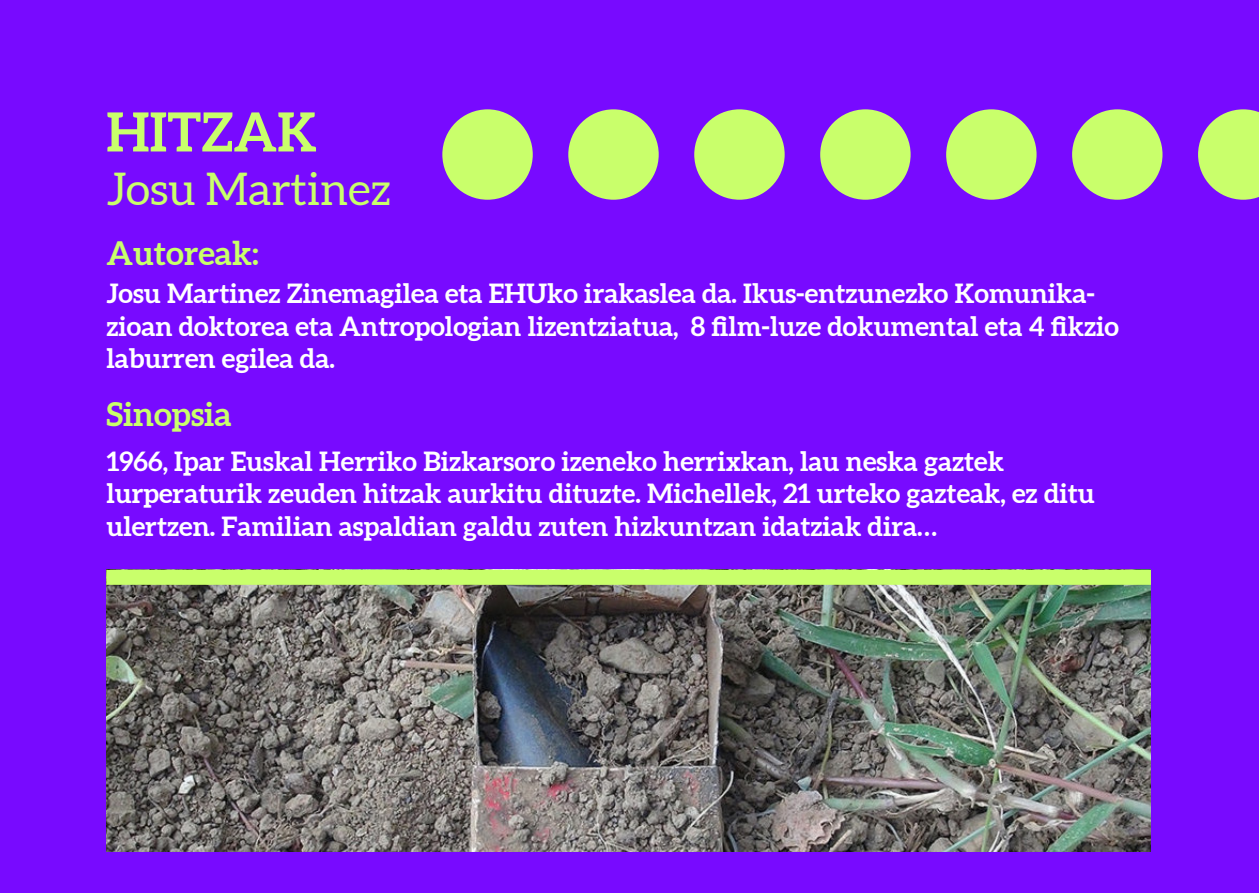
<style>
.page{position:relative;width:1259px;height:893px;background:#780aff}
.page>*{position:absolute;margin:0;border:0;box-sizing:border-box;transform-origin:0 0}
.t1{font:700 54px "Aleo";color:#c9ff6b}
.t2{font:45px "Aleo";color:#c9ff6b}
.t3{font:700 33px "Aleo";color:#c9ff6b}
.t4{font:700 27px/32.4px "Aleo";color:#fff}
</style>
<div class="page">
<img style="left:106px;top:585px;width:1045px;height:267px">
<div style="left:106px;top:570px;width:1045px;height:15px;background:#c9ff6b"></div>
<div style="left:442px;top:109px;width:91px;height:91px;background:#c9ff6b;border-radius:50%"></div>
<div style="left:568px;top:109px;width:90px;height:91px;background:#c9ff6b;border-radius:50%"></div>
<div style="left:694px;top:109px;width:90px;height:91px;background:#c9ff6b;border-radius:50%"></div>
<div style="left:820px;top:109px;width:90px;height:91px;background:#c9ff6b;border-radius:50%"></div>
<div style="left:946px;top:109px;width:90px;height:91px;background:#c9ff6b;border-radius:50%"></div>
<div style="left:1072px;top:109px;width:90px;height:91px;background:#c9ff6b;border-radius:50%"></div>
<svg style="left:1198px;top:109px;width:61px;height:91px"></svg>
<p class="t1" style="left:106px;top:99px;width:212px">HITZAK</p>
<p class="t2" style="left:106px;top:163px;width:286px">Josu Martinez</p>
<p class="t3" style="left:106px;top:232px;width:154px">Autoreak:</p>
<p class="t4" style="left:106px;top:278px;width:1014px">Josu Martinez Zinemagilea eta EHUko irakaslea da. Ikus-entzunezko Komunika&shy;zioan doktorea eta Antropologian lizentziatua, 8 film-luze dokumental eta 4 fikzio laburren egilea da.</p>
<p class="t3" style="left:106px;top:394px;width:127px">Sinopsia</p>
<p class="t4" style="left:106px;top:446px;width:990px">1966, Ipar Euskal Herriko Bizkarsoro izeneko herrixkan, lau neska gaztek lurperaturik zeuden hitzak aurkitu dituzte. Michellek, 21 urteko gazteak, ez ditu ulertzen. Familian aspaldian galdu zuten hizkuntzan idatziak dira…</p>
</div>
